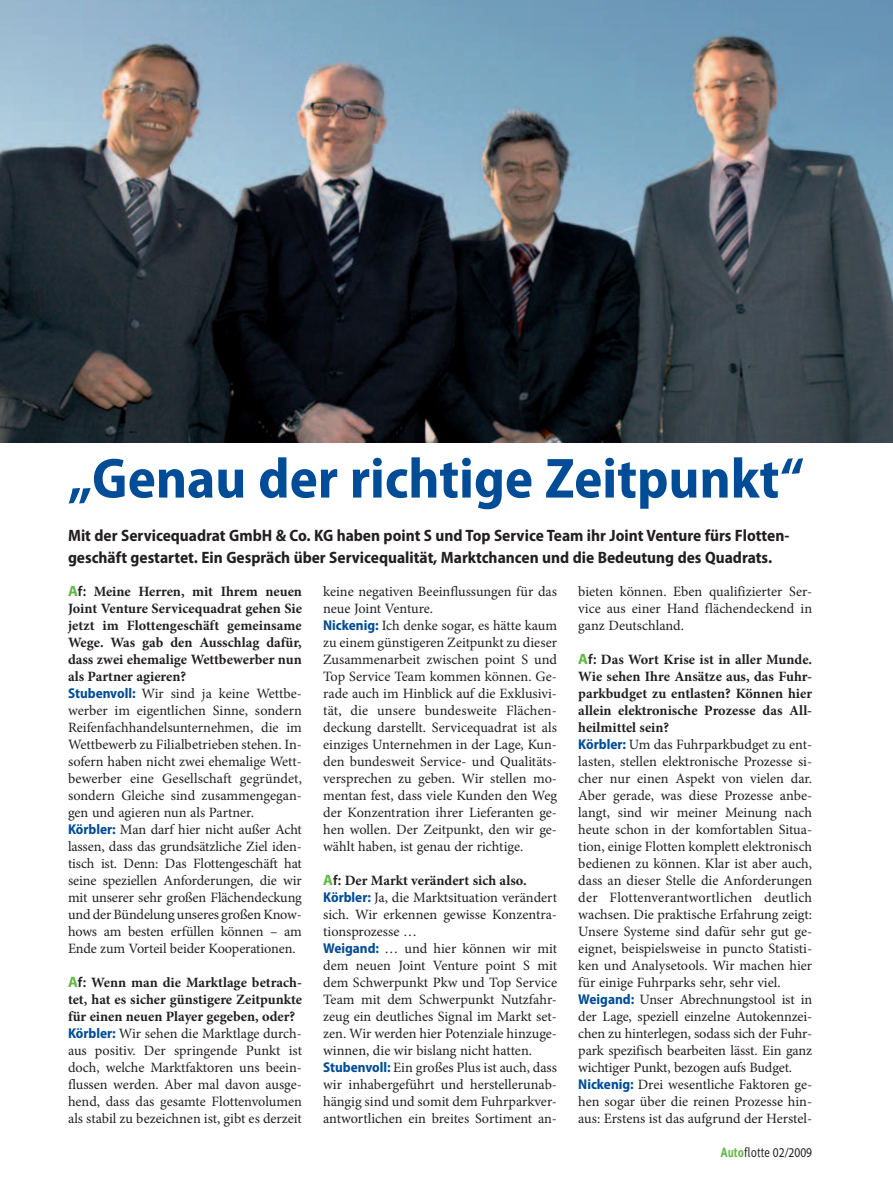
<style>
.page{position:relative;width:893px;height:1187px;background:#fff}
.page>*{position:absolute;margin:0;border:0;box-sizing:border-box;transform-origin:0 0}
.t1{font:700 semi-condensed 57px "Myriad Pro";color:#014c97}
.t2{font:700 semi-condensed 16.5px/22.5px "Myriad Pro";color:#231f20}
.t3{font:14.25px/17px "Minion Pro";letter-spacing:-.005em;color:#231f20}
.t4{font:13.5px "Myriad Pro";color:#231f20;scale:.85 1}
.s1{font-family:"Myriad Pro";font-weight:700;font-size:15px;color:#60b745}
.s2{font-family:"Myriad Pro";font-weight:600}
.s3{font-weight:700}
.s4{font-family:"Myriad Pro";font-weight:700;font-stretch:semi-condensed;color:#014c97}
.s5{font-family:"Meta OT";font-weight:700;color:#60b745}
.s6{font-family:"Meta OT"}
</style>
<div class="page">
<img style="left:0;top:0;width:893px;height:442px">
<h1 class="t1" style="left:68px;top:446px;width:737px">„Genau der richtige Zeitpunkt“</h1>
<p class="t2" style="left:68px;top:524px;width:723px">Mit der Servicequadrat GmbH &amp; Co. KG haben point S und Top Service Team ihr Joint Venture fürs Flotten&shy;geschäft gestartet. Ein Gespräch über Servicequalität, Marktchancen und die Bedeutung des Quadrats.</p>
<p class="t3" style="left:68px;top:582px;width:235px"><span class="s1">A</span><span class="s2">f:</span> <span class="s3">Meine Herren, mit Ihrem neuen Joint Venture Servicequadrat gehen Sie jetzt im Flottengeschäft gemeinsame Wege. Was gab den Ausschlag dafür, dass zwei ehemalige Wettbewerber nun als Partner agieren?<br></span><span class="s4">Stubenvoll:</span> Wir sind ja keine Wettbe&shy;werber im eigentlichen Sinne, sondern Reifenfachhandelsunternehmen, die im Wettbewerb zu Filialbetrieben stehen. In&shy;sofern haben nicht zwei ehemalige Wett&shy;bewerber eine Gesellschaft gegründet, sondern Gleiche sind zusammengegan&shy;gen und agieren nun als Partner.<br><span class="s4">Körbler:</span> Man darf hier nicht außer Acht lassen, dass das grundsätzliche Ziel iden&shy;tisch ist. Denn: Das Flottengeschäft hat seine speziellen Anforderungen, die wir mit unserer sehr großen Flächendeckung und der Bündelung unseres großen Know&shy;hows am besten erfüllen können – am Ende zum Vorteil beider Kooperationen.</p>
<p class="t3" style="left:68px;top:973px;width:235px"><span class="s1">A</span><span class="s2">f:</span> <span class="s3">Wenn man die Marktlage betrach&shy;tet, hat es sicher günstigere Zeitpunkte für einen neuen Player gegeben, oder?<br></span><span class="s4">Körbler:</span> Wir sehen die Marktlage durch&shy;aus positiv. Der springende Punkt ist doch, welche Marktfaktoren uns beein&shy;flussen werden. Aber mal davon ausge&shy;hend, dass das gesamte Flottenvolumen als stabil zu bezeichnen ist, gibt es derzeit</p>
<p class="t3" style="left:323px;top:582px;width:235px">keine negativen Beeinflussungen für das neue Joint Venture.<br><span class="s4">Nickenig:</span> Ich denke sogar, es hätte kaum zu einem günstigeren Zeitpunkt zu dieser Zusammenarbeit zwischen point S und Top Service Team kommen können. Ge&shy;rade auch im Hinblick auf die Exklusivi&shy;tät, die unsere bundesweite Flächen&shy;deckung darstellt. Servicequadrat ist als einziges Unternehmen in der Lage, Kun&shy;den bundesweit Service- und Qualitäts&shy;versprechen zu geben. Wir stellen mo&shy;mentan fest, dass viele Kunden den Weg der Konzentration ihrer Lieferanten ge&shy;hen wollen. Der Zeitpunkt, den wir ge&shy;wählt haben, ist genau der richtige.</p>
<p class="t3" style="left:323px;top:871px;width:235px"><span class="s1">A</span><span class="s2">f:</span> <span class="s3">Der Markt verändert sich also.<br></span><span class="s4">Körbler:</span> Ja, die Marktsituation verändert sich. Wir erkennen gewisse Konzentra&shy;tionsprozesse …<br><span class="s4">Weigand:</span> … und hier können wir mit dem neuen Joint Venture point S mit dem Schwerpunkt Pkw und Top Service Team mit dem Schwerpunkt Nutzfahr&shy;zeug ein deutliches Signal im Markt set&shy;zen. Wir werden hier Potenziale hinzuge&shy;winnen, die wir bislang nicht hatten.<br><span class="s4">Stubenvoll:</span> Ein großes Plus ist auch, dass wir inhabergeführt und herstellerunab&shy;hängig sind und somit dem Fuhrparkver&shy;antwortlichen ein breites Sortiment an-</p>
<p class="t3" style="left:578px;top:582px;width:235px;text-align:justify">bieten können. Eben qualifizierter Ser&shy;vice aus einer Hand flächendeckend in ganz Deutschland.</p>
<p class="t3" style="left:578px;top:650px;width:235px"><span class="s1">A</span><span class="s2">f:</span> <span class="s3">Das Wort Krise ist in aller Munde.<br>Wie sehen Ihre Ansätze aus, das Fuhr&shy;parkbudget zu entlasten? Können hier allein elektronische Prozesse das All&shy;heilmittel sein?<br></span><span class="s4">Körbler:</span> Um das Fuhrparkbudget zu ent&shy;lasten, stellen elektronische Prozesse si&shy;cher nur einen Aspekt von vielen dar.<br>Aber gerade, was diese Prozesse anbe&shy;langt, sind wir meiner Meinung nach heute schon in der komfortablen Situa&shy;tion, einige Flotten komplett elektronisch bedienen zu können. Klar ist aber auch, dass an dieser Stelle die Anforderungen der Flottenverantwortlichen deutlich wachsen. Die praktische Erfahrung zeigt:<br>Unsere Systeme sind dafür sehr gut ge&shy;eignet, beispielsweise in puncto Statisti&shy;ken und Analysetools. Wir machen hier für einige Fuhrparks sehr, sehr viel.<br><span class="s4">Weigand:</span> Unser Abrechnungstool ist in der Lage, speziell einzelne Autokennzei&shy;chen zu hinterlegen, sodass sich der Fuhr&shy;park spezifisch bearbeiten lässt. Ein ganz wichtiger Punkt, bezogen aufs Budget.<br><span class="s4">Nickenig:</span> Drei wesentliche Faktoren ge&shy;hen sogar über die reinen Prozesse hin&shy;aus: Erstens ist das aufgrund der Herstel-</p>
<p class="t4" style="left:721px;top:1144px;width:109px"><span class="s5">Auto</span><span class="s6">flotte</span> 02/2009</p>
</div>
